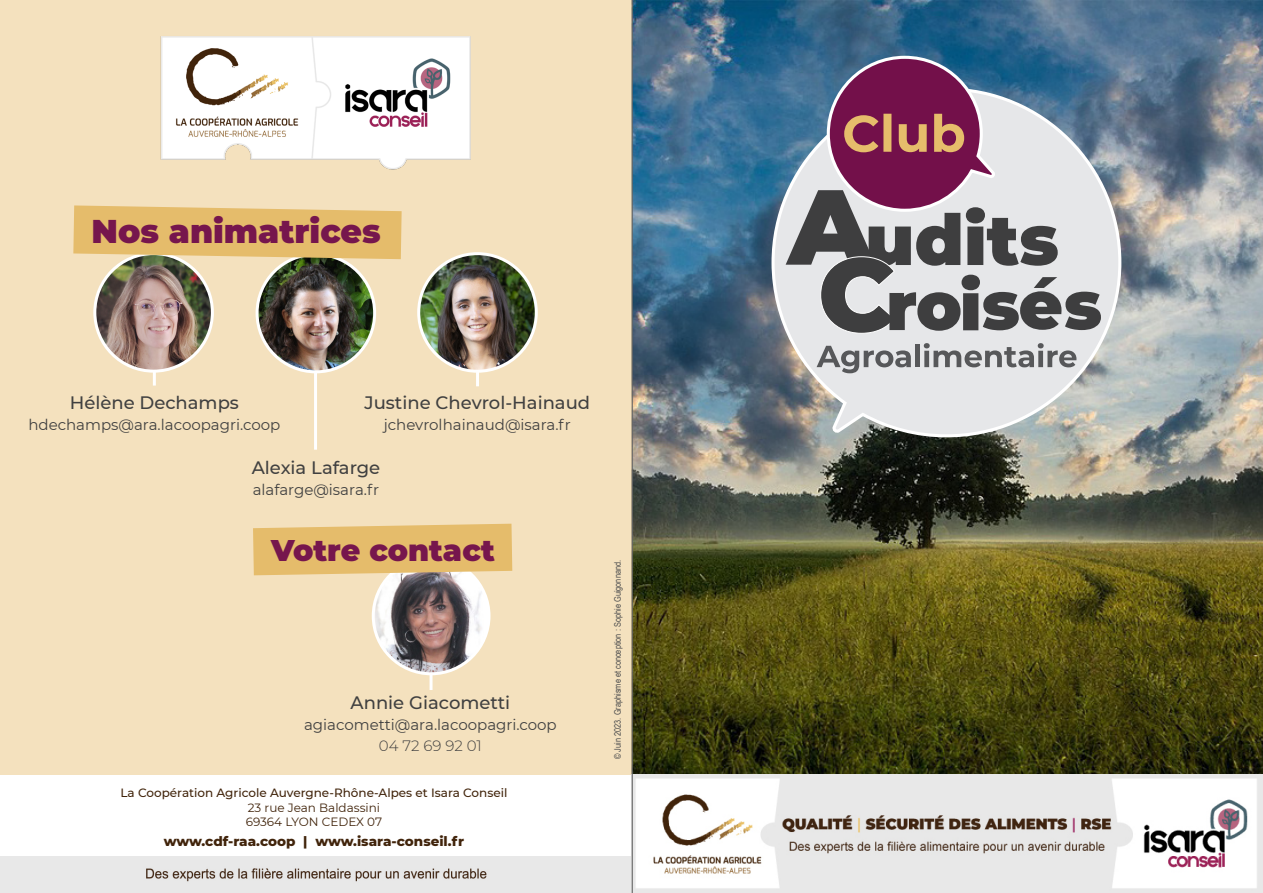
<style>
.page{position:relative;width:1263px;height:893px;background:#fff}
.page>*{position:absolute;margin:0;border:0;box-sizing:border-box;transform-origin:0 0}
.t1{font:900 33px "Montserrat";color:#76164d}
.t2{font:900 30px "Montserrat";color:#76164d}
.t3{font:500 18px "Montserrat";color:#404040}
.t4{font:15px "Montserrat";color:#404040}
.t5{font:300 15px "Montserrat";color:#404040}
.t6{font:800 13.5px "Montserrat";color:#41240b}
.t7{font:500 12px "Montserrat";color:#41240b}
.t8{font:12px "Montserrat";color:#41240b}
.t9{font:9px "Arial Narrow";color:#4b4c4d}
</style>
<div class="page">
<img style="left:631px;top:0;width:632px;height:893px">
<div style="left:0;top:0;width:631px;height:775px;background:#f4e1be"></div>
<img style="left:373px;top:558px;width:116px;height:116px;border-radius:58px">
<div style="left:372px;top:557px;width:118px;height:118px;border:3px solid #fff;border-radius:50%"></div>
<svg style="left:253px;top:524px;width:259px;height:51px;background:#e5be71"></svg>
<img style="left:160px;top:36px;width:311px;height:134px">
<img style="left:0;top:857px;width:631px;height:35px">
<hr style="left:632px;top:0;width:1px;height:893px;background:#666">
<hr style="left:314px;top:370px;width:3px;height:80px;background:#fff">
<hr style="left:476px;top:371px;width:3px;height:15px;background:#fff">
<hr style="left:153px;top:370px;width:3px;height:16px;background:#fff">
<hr style="left:429px;top:675px;width:3px;height:15px;background:#fff">
<img style="left:257px;top:254px;width:118px;height:118px;border-radius:59px">
<div style="left:256px;top:253px;width:120px;height:120px;border:3px solid #fff;border-radius:50%"></div>
<img style="left:95px;top:254px;width:117px;height:117px;border-radius:59px">
<div style="left:93px;top:252px;width:121px;height:121px;border:3px solid #fff;border-radius:50%"></div>
<img style="left:419px;top:254px;width:117px;height:117px;border-radius:59px">
<div style="left:417px;top:252px;width:121px;height:121px;border:3px solid #fff;border-radius:50%"></div>
<svg style="left:73px;top:205px;width:329px;height:54px;background:#e5bf73"></svg>
<svg style="left:770px;top:86px;width:353px;height:353px;background:#bbc1c4"></svg>
<svg style="left:786px;top:54px;width:315px;height:280px;background:#918797"></svg>
<svg style="left:816px;top:346px;width:95px;height:27px;background:#b0b1b3"></svg>
<div style="left:915px;top:344px;width:5px;height:23px;background:#57585a"></div>
<svg style="left:924px;top:343px;width:152px;height:24px;background:#adaeb0"></svg>
<p class="t1" style="left:91px;top:207px;width:291px">Nos animatrices</p>
<p class="t3" style="left:70px;top:390px;width:171px">Hélène Dechamps</p>
<p class="t4" style="left:28px;top:414px;width:253px">hdechamps@ara.lacoopagri.coop</p>
<p class="t3" style="left:364px;top:390px;width:227px">Justine Chevrol-Hainaud</p>
<p class="t4" style="left:384px;top:414px;width:189px">jchevrolhainaud@isara.fr</p>
<p class="t3" style="left:252px;top:455px;width:130px">Alexia Lafarge</p>
<p class="t4" style="left:253px;top:480px;width:128px">alafarge@isara.fr</p>
<p class="t2" style="left:271px;top:527px;width:225px">Votre contact</p>
<p class="t3" style="left:351px;top:689px;width:161px">Annie Giacometti</p>
<p class="t4" style="left:304px;top:714px;width:254px">agiacometti@ara.lacoopagri.coop</p>
<p class="t5" style="left:379px;top:735px;width:104px">04 72 69 92 01</p>
<p class="t7" style="left:120px;top:784px;width:388px">La Coopération Agricole Auvergne-Rhône-Alpes et Isara Conseil</p>
<p class="t8" style="left:248px;top:799px;width:134px">23 rue Jean Baldassini</p>
<p class="t8" style="left:246px;top:813px;width:138px">69364 LYON CEDEX 07</p>
<p class="t6" style="left:164px;top:832px;width:302px">www.cdf-raa.coop | www.isara-conseil.fr</p>
<p class="t9" style="left:611px;top:759px;width:201px;rotate:-90deg">© Juin 2023. Graphisme et conception : Sophie Guigonnand.</p>
</div>
